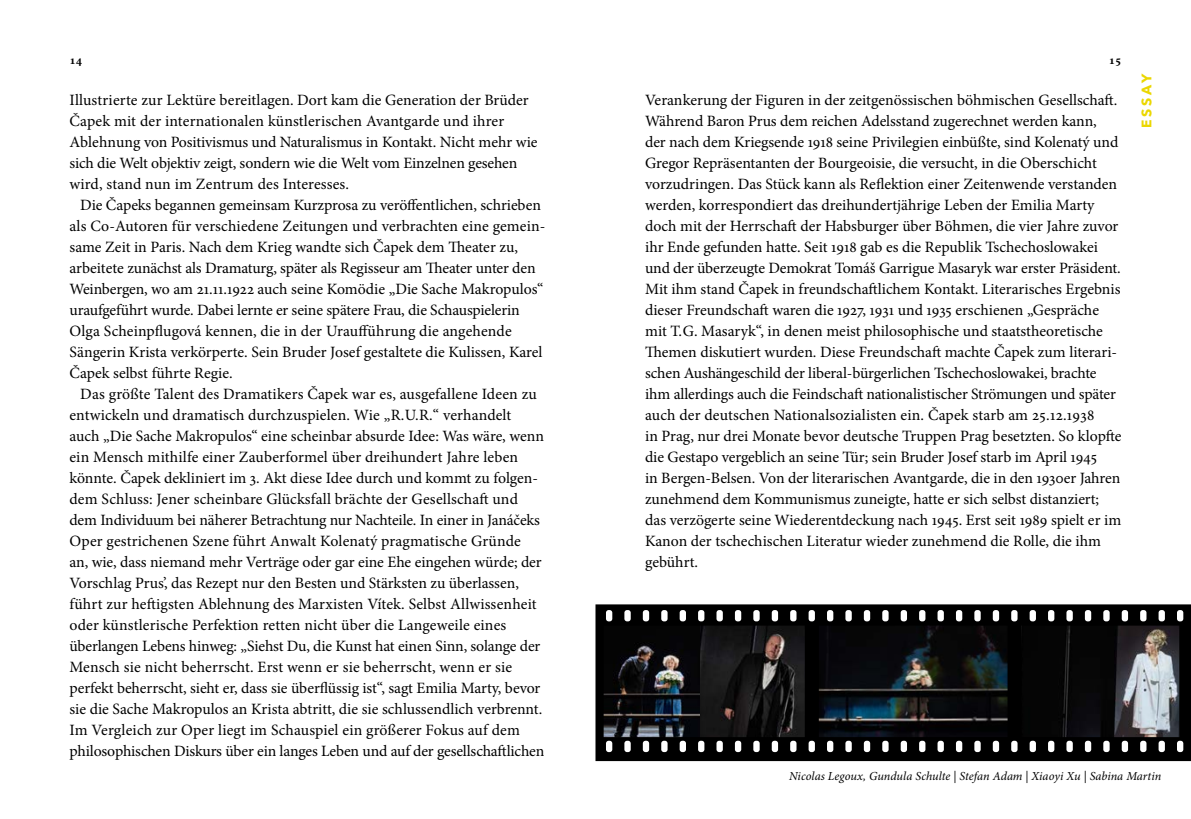
<style>
.page{position:relative;width:1191px;height:819px;background:#fff}
.page>*{position:absolute;margin:0;border:0;box-sizing:border-box;transform-origin:0 0}
.t1{font:15.75px/21px "Minion Pro";letter-spacing:-.005em;color:#000}
.t2{font:700 13.83px "Avenir Next";color:#ebd700}
.t3{font:italic 12.25px "Minion Pro";color:#000}
.t4{font:700 12.25px "Minion Pro";color:#000}
</style>
<div class="page">
<svg style="left:595px;top:604px;width:596px;height:157px;background:#212224"></svg>
<p class="t4" style="left:69px;top:51px;width:14px">14</p>
<p class="t4" style="left:1108px;top:51px;width:14px">15</p>
<p class="t1" style="left:69px;top:90px;width:470px">Illustrierte zur Lektüre bereitlagen. Dort kam die Generation der Brüder Čapek mit der internationalen künstlerischen Avantgarde und ihrer Ablehnung von Positivismus und Naturalismus in Kontakt. Nicht mehr wie sich die Welt objektiv zeigt, sondern wie die Welt vom Einzelnen gesehen wird, stand nun im Zentrum des Interesses.</p>
<p class="t1" style="left:69px;top:195px;width:477px;text-indent:11px">Die Čapeks begannen gemeinsam Kurzprosa zu veröffentlichen, schrieben als Co-Autoren für verschiedene Zeitungen und verbrachten eine gemein&shy;same Zeit in Paris. Nach dem Krieg wandte sich Čapek dem Theater zu, arbeitete zunächst als Dramaturg, später als Regisseur am Theater unter den Weinbergen, wo am 21.11.1922 auch seine Komödie „Die Sache Makropulos“ uraufgeführt wurde. Dabei lernte er seine spätere Frau, die Schauspielerin Olga Scheinpflugová kennen, die in der Uraufführung die angehende Sängerin Krista verkörperte. Sein Bruder Josef gestaltete die Kulissen, Karel Čapek selbst führte Regie.</p>
<p class="t1" style="left:69px;top:383px;width:476px;text-indent:11px">Das größte Talent des Dramatikers Čapek war es, ausgefallene Ideen zu entwickeln und dramatisch durchzuspielen. Wie „R.U.R.“ verhandelt auch „Die Sache Makropulos“ eine scheinbar absurde Idee: Was wäre, wenn ein Mensch mithilfe einer Zauberformel über dreihundert Jahre leben könnte. Čapek dekliniert im 3. Akt diese Idee durch und kommt zu folgen&shy;dem Schluss: Jener scheinbare Glücksfall brächte der Gesellschaft und dem Individuum bei näherer Betrachtung nur Nachteile. In einer in Janáčeks Oper gestrichenen Szene führt Anwalt Kolenatý pragmatische Gründe<br>an, wie, dass niemand mehr Verträge oder gar eine Ehe eingehen würde; der Vorschlag Prus’, das Rezept nur den Besten und Stärksten zu überlassen, führt zur heftigsten Ablehnung des Marxisten Vítek. Selbst Allwissenheit oder künstlerische Perfektion retten nicht über die Langeweile eines überlangen Lebens hinweg: „Siehst Du, die Kunst hat einen Sinn, solange der Mensch sie nicht beherrscht. Erst wenn er sie beherrscht, wenn er sie perfekt beherrscht, sieht er, dass sie überflüssig ist“, sagt Emilia Marty, bevor sie die Sache Makropulos an Krista abtritt, die sie schlussendlich verbrennt.<br>Im Vergleich zur Oper liegt im Schauspiel ein größerer Fokus auf dem philosophischen Diskurs über ein langes Leben und auf der gesellschaftlichen</p>
<p class="t1" style="left:645px;top:89px;width:478px">Verankerung der Figuren in der zeitgenössischen böhmischen Gesellschaft.<br>Während Baron Prus dem reichen Adelsstand zugerechnet werden kann,<br>der nach dem Kriegsende 1918 seine Privilegien einbüßte, sind Kolenatý und Gregor Repräsentanten der Bourgeoisie, die versucht, in die Oberschicht vorzudringen. Das Stück kann als Reflektion einer Zeitenwende verstanden werden, korrespondiert das dreihundertjährige Leben der Emilia Marty doch mit der Herrschaft der Habsburger über Böhmen, die vier Jahre zuvor ihr Ende gefunden hatte. Seit 1918 gab es die Republik Tschechoslowakei und der überzeugte Demokrat Tomáš Garrigue Masaryk war erster Präsident.<br>Mit ihm stand Čapek in freundschaftlichem Kontakt. Literarisches Ergebnis dieser Freundschaft waren die 1927, 1931 und 1935 erschienen „Gespräche mit T.G. Masaryk“, in denen meist philosophische und staatstheoretische Themen diskutiert wurden. Diese Freundschaft machte Čapek zum literari&shy;schen Aushängeschild der liberal-bürgerlichen Tschechoslowakei, brachte ihm allerdings auch die Feindschaft nationalistischer Strömungen und später auch der deutschen Nationalsozialisten ein. Čapek starb am 25.12.1938<br>in Prag, nur drei Monate bevor deutsche Truppen Prag besetzten. So klopfte die Gestapo vergeblich an seine Tür; sein Bruder Josef starb im April 1945<br>in Bergen-Belsen. Von der literarischen Avantgarde, die in den 1930er Jahren zunehmend dem Kommunismus zuneigte, hatte er sich selbst distanziert; das verzögerte seine Wiederentdeckung nach 1945. Erst seit 1989 spielt er im Kanon der tschechischen Literatur wieder zunehmend die Rolle, die ihm gebührt.</p>
<p class="t2" style="left:1134px;top:128px;width:56px;rotate:-90deg">Essay</p>
<p class="t3" style="left:789px;top:767px;width:373px">Nicolas Legoux, Gundula Schulte | Stefan Adam | Xiaoyi Xu | Sabina Martin</p>
</div>
